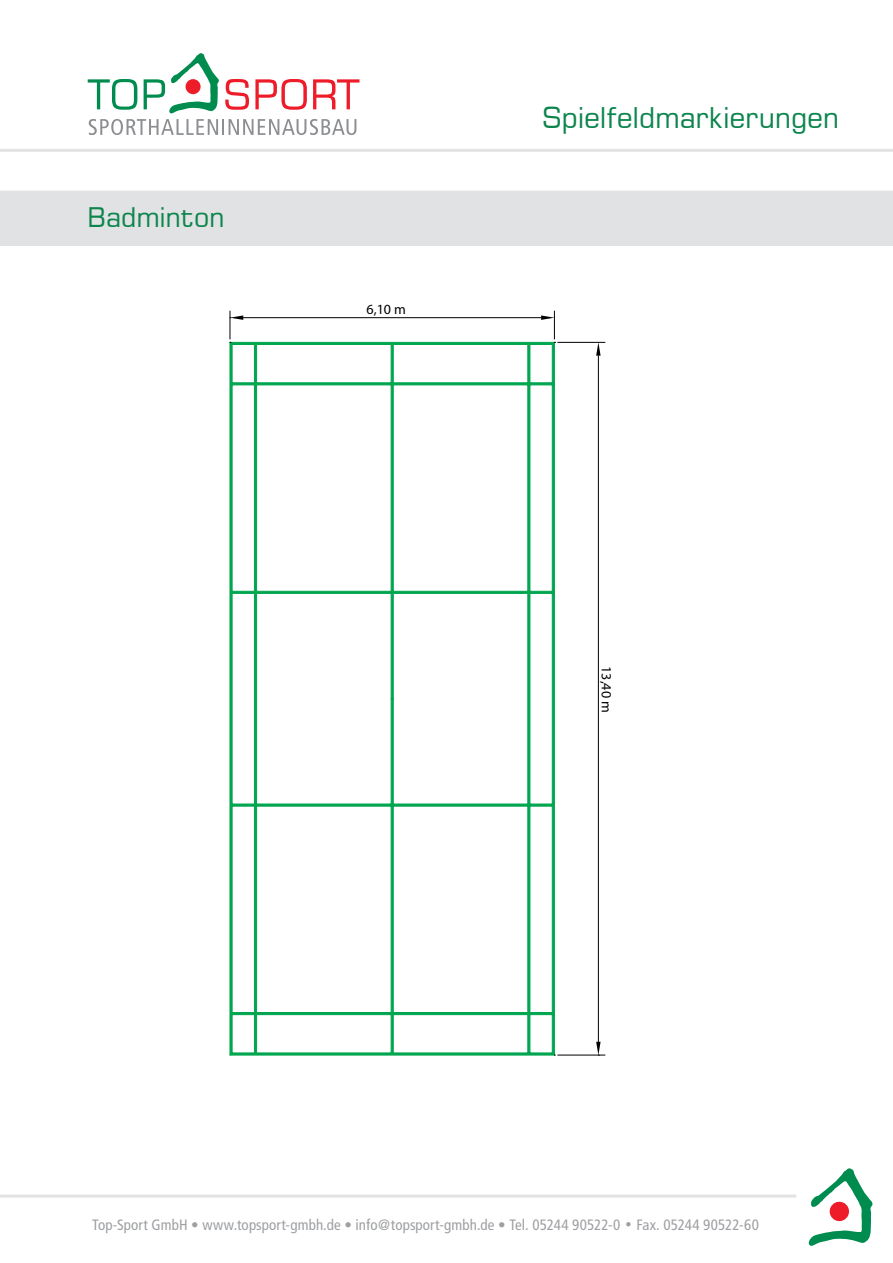
<style>
.page{position:relative;width:893px;height:1263px;background:#fff}
.page>*{position:absolute;margin:0;border:0;box-sizing:border-box;transform-origin:0 0}
.Titel{font:28.5px "Square 721 BT";letter-spacing:-.01em;color:#0c854d}
.Titel-2{font:27px "Square 721 BT";letter-spacing:-.01em;color:#0c854d}
.t1{font:condensed 15px "Frutiger";letter-spacing:.005em;color:#9d9fa2}
.t2{font:14.1px "Myriad Pro";color:#000}
.s1{font-family:"Square 721 BT";font-stretch:normal}
</style>
<div class="page">
<svg style="left:0;top:1197px;width:873px;height:47px"></svg>
<svg style="left:88px;top:79px;width:49px;height:31px"></svg>
<svg style="left:225px;top:79px;width:24px;height:31px"></svg>
<svg style="left:255px;top:79px;width:52px;height:31px"></svg>
<svg style="left:313px;top:79px;width:46px;height:30px"></svg>
<svg style="left:89px;top:119px;width:267px;height:16px"></svg>
<svg style="left:144px;top:53px;width:75px;height:60px"></svg>
<div style="left:186px;top:79px;width:15px;height:15px;background:#ee1c28;border-radius:50%"></div>
<hr style="left:0;top:149px;width:893px;height:3px;background:#e1e2e4">
<hr style="left:0;top:1194px;width:796px;height:3px;background:#e1e2e4">
<svg style="left:809px;top:1168px;width:63px;height:78px"></svg>
<div style="left:830px;top:1202px;width:19px;height:19px;background:#ee1c28;border-radius:50%"></div>
<svg style="left:231px;top:343px;width:323px;height:712px"></svg>
<hr style="left:554px;top:342px;width:1px;height:713px;background:#00a64f">
<hr style="left:530px;top:593px;width:1px;height:211px;background:#00a64f">
<hr style="left:230px;top:342px;width:1px;height:713px;background:#00a64f">
<hr style="left:393px;top:593px;width:1px;height:211px;background:#00a64f">
<hr style="left:391px;top:593px;width:1px;height:211px;background:#00a64f">
<hr style="left:256px;top:593px;width:1px;height:211px;background:#00a64f">
<hr style="left:254px;top:593px;width:1px;height:211px;background:#00a64f">
<hr style="left:232px;top:593px;width:1px;height:211px;background:#00a64f">
<hr style="left:552px;top:593px;width:1px;height:211px;background:#00a64f">
<hr style="left:527px;top:593px;width:1px;height:211px;background:#00a64f">
<hr style="left:230px;top:342px;width:324px;height:1px;background:#00a64f">
<hr style="left:393px;top:385px;width:135px;height:1px;background:#00a64f">
<hr style="left:393px;top:382px;width:135px;height:1px;background:#00a64f">
<hr style="left:393px;top:344px;width:135px;height:1px;background:#00a64f">
<hr style="left:393px;top:593px;width:135px;height:1px;background:#00a64f">
<hr style="left:393px;top:591px;width:135px;height:1px;background:#00a64f">
<hr style="left:256px;top:385px;width:1px;height:206px;background:#00a64f">
<hr style="left:254px;top:385px;width:1px;height:206px;background:#00a64f">
<hr style="left:232px;top:385px;width:1px;height:206px;background:#00a64f">
<hr style="left:393px;top:385px;width:1px;height:206px;background:#00a64f">
<hr style="left:391px;top:385px;width:1px;height:206px;background:#00a64f">
<hr style="left:257px;top:385px;width:134px;height:1px;background:#00a64f">
<hr style="left:257px;top:382px;width:134px;height:1px;background:#00a64f">
<hr style="left:257px;top:344px;width:134px;height:1px;background:#00a64f">
<hr style="left:232px;top:344px;width:1px;height:39px;background:#00a64f">
<hr style="left:256px;top:344px;width:1px;height:39px;background:#00a64f">
<hr style="left:254px;top:344px;width:1px;height:39px;background:#00a64f">
<svg style="left:232px;top:382px;width:22px;height:4px"></svg>
<hr style="left:393px;top:344px;width:1px;height:39px;background:#00a64f">
<hr style="left:391px;top:344px;width:1px;height:39px;background:#00a64f">
<hr style="left:257px;top:593px;width:134px;height:1px;background:#00a64f">
<hr style="left:257px;top:591px;width:134px;height:1px;background:#00a64f">
<svg style="left:232px;top:591px;width:22px;height:3px"></svg>
<hr style="left:552px;top:385px;width:1px;height:206px;background:#00a64f">
<hr style="left:530px;top:385px;width:1px;height:206px;background:#00a64f">
<hr style="left:527px;top:385px;width:1px;height:206px;background:#00a64f">
<hr style="left:530px;top:344px;width:1px;height:39px;background:#00a64f">
<hr style="left:527px;top:344px;width:1px;height:39px;background:#00a64f">
<hr style="left:552px;top:344px;width:1px;height:39px;background:#00a64f">
<svg style="left:530px;top:382px;width:22px;height:4px"></svg>
<svg style="left:530px;top:591px;width:22px;height:3px"></svg>
<hr style="left:230px;top:1055px;width:324px;height:1px;background:#00a64f">
<hr style="left:393px;top:804px;width:135px;height:1px;background:#00a64f">
<hr style="left:393px;top:806px;width:135px;height:1px;background:#00a64f">
<hr style="left:393px;top:1014px;width:135px;height:1px;background:#00a64f">
<hr style="left:393px;top:1012px;width:135px;height:1px;background:#00a64f">
<hr style="left:393px;top:1052px;width:135px;height:1px;background:#00a64f">
<hr style="left:256px;top:806px;width:1px;height:206px;background:#00a64f">
<hr style="left:254px;top:806px;width:1px;height:206px;background:#00a64f">
<hr style="left:232px;top:806px;width:1px;height:206px;background:#00a64f">
<hr style="left:391px;top:806px;width:1px;height:206px;background:#00a64f">
<hr style="left:393px;top:806px;width:1px;height:206px;background:#00a64f">
<hr style="left:257px;top:806px;width:134px;height:1px;background:#00a64f">
<hr style="left:257px;top:804px;width:134px;height:1px;background:#00a64f">
<svg style="left:232px;top:804px;width:22px;height:3px"></svg>
<hr style="left:257px;top:1014px;width:134px;height:1px;background:#00a64f">
<hr style="left:257px;top:1012px;width:134px;height:1px;background:#00a64f">
<hr style="left:257px;top:1052px;width:134px;height:1px;background:#00a64f">
<hr style="left:232px;top:1015px;width:1px;height:38px;background:#00a64f">
<hr style="left:254px;top:1015px;width:1px;height:38px;background:#00a64f">
<hr style="left:256px;top:1015px;width:1px;height:38px;background:#00a64f">
<svg style="left:232px;top:1012px;width:22px;height:3px"></svg>
<svg style="left:233px;top:1052px;width:21px;height:1px"></svg>
<hr style="left:393px;top:1015px;width:1px;height:38px;background:#00a64f">
<hr style="left:391px;top:1015px;width:1px;height:38px;background:#00a64f">
<hr style="left:552px;top:806px;width:1px;height:206px;background:#00a64f">
<hr style="left:527px;top:806px;width:1px;height:206px;background:#00a64f">
<hr style="left:530px;top:806px;width:1px;height:206px;background:#00a64f">
<svg style="left:530px;top:804px;width:22px;height:3px"></svg>
<hr style="left:530px;top:1015px;width:1px;height:38px;background:#00a64f">
<hr style="left:527px;top:1015px;width:1px;height:38px;background:#00a64f">
<hr style="left:552px;top:1015px;width:1px;height:38px;background:#00a64f">
<svg style="left:530px;top:1012px;width:22px;height:3px"></svg>
<hr style="left:243px;top:317px;width:298px;height:1px;background:#000">
<svg style="left:230px;top:311px;width:24px;height:34px"></svg>
<hr style="left:558px;top:342px;width:47px;height:1px;background:#000">
<hr style="left:558px;top:1055px;width:47px;height:1px;background:#000">
<hr style="left:598px;top:356px;width:1px;height:686px;background:#000">
<svg style="left:596px;top:342px;width:5px;height:14px"></svg>
<svg style="left:530px;top:311px;width:25px;height:34px"></svg>
<svg style="left:530px;top:1052px;width:25px;height:4px"></svg>
<svg style="left:596px;top:1042px;width:5px;height:14px"></svg>
<div style="left:0;top:191px;width:893px;height:55px;background:#e1e2e4"></div>
<p class="Titel-2" style="left:87px;top:200px;width:139px">Badminton</p>
<p class="t2" style="left:367px;top:301px;width:41px">6,10 m</p>
<p class="Titel" style="left:542px;top:99px;width:299px">Spielfeldmarkierungen</p>
<p class="t2" style="left:615px;top:666px;width:48px;rotate:90deg">13,40 m</p>
<p class="t1" style="left:92px;top:1216px;width:668px">Top-Sport GmbH • www.topsport-gmbh.de • info@topsport-gmbh.de • Tel. 05244 90522-0 <span class="s1">•</span> Fax. 05244 90522-60</p>
</div>
